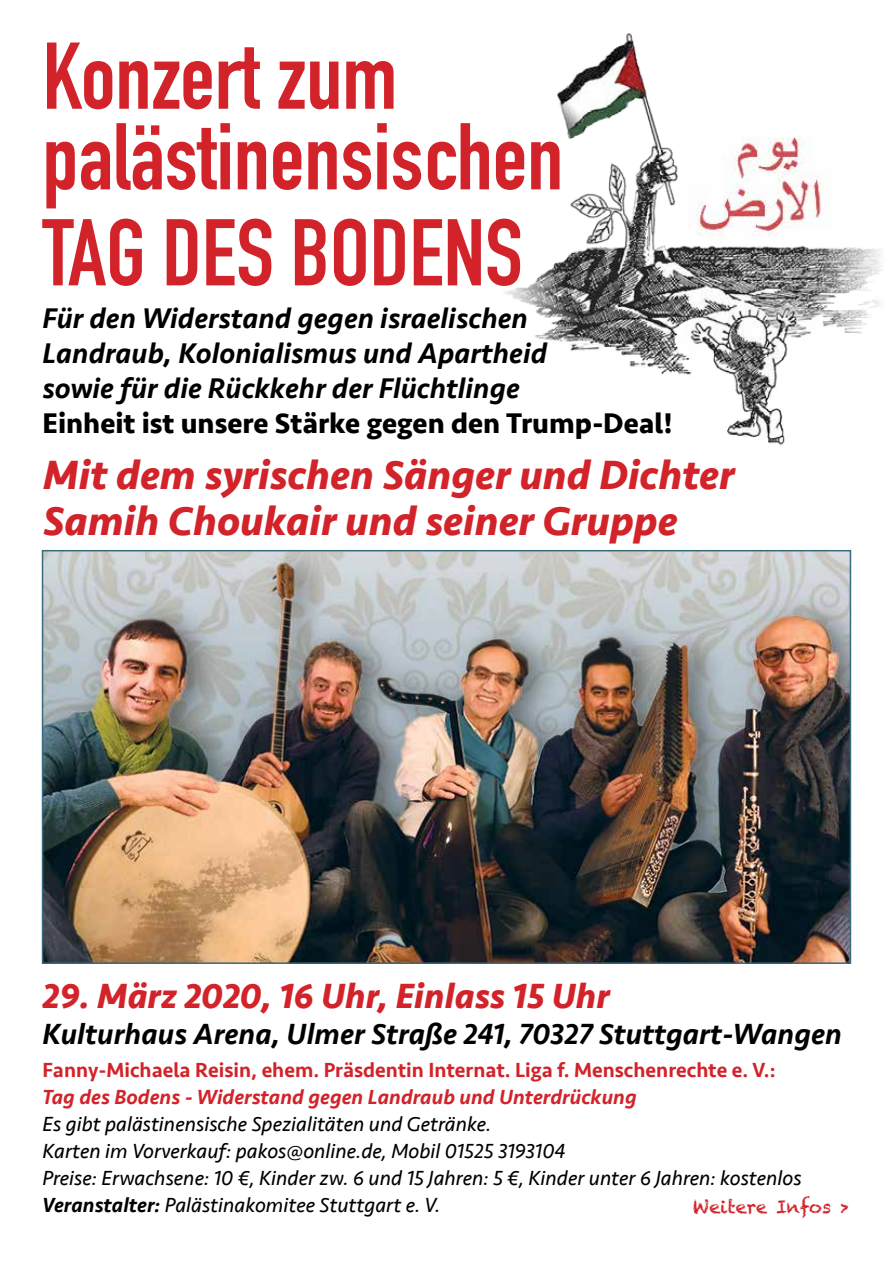
<style>
.page{position:relative;width:893px;height:1263px;background:#fff}
.page>*{position:absolute;margin:0;border:0;box-sizing:border-box;transform-origin:0 0}
.t1{font:700 93px/96px "DIN Condensed";color:#d2232a}
.t2{font:italic 700 42px/46.2px "Seravek";color:#d2232a}
.t3{font:italic 700 36px "Seravek";color:#d2232a}
.t4{font:italic 500 30px "Seravek";color:#000}
.t5{font:italic 500 29.25px/35.1px "Seravek";color:#000}
.t6{font:700 29.25px "Seravek";color:#000}
.t7{font:italic 21px/27px "Seravek";color:#000}
.t8{font:500 21px "Seravek";color:#d2232a}
.t9{font:italic 500 21px "Seravek";color:#d2232a}
.t10{font:18px "Chalkduster";color:#d2232a}
.s1{font-weight:500}
</style>
<div class="page">
<img style="left:44px;top:552px;width:805px;height:410px">
<img style="left:504px;top:34px;width:378px;height:412px">
<img style="left:688px;top:120px;width:154px;height:119px">
<h1 class="t1" style="left:43px;top:29px;width:356px">Konzert zum</h1>
<h1 class="t1" style="left:43px;top:109px;width:522px">palästinensischen<br>TAG DES BODENS</h1>
<h3 class="t5" style="left:43px;top:301px;width:506px">Für den Widerstand gegen israelischen<br>Landraub, Kolonialismus und Apartheid sowie für die Rückkehr der Flüchtlinge</h3>
<h3 class="t6" style="left:43px;top:400px;width:632px">Einheit ist unsere Stärke gegen den Trump-Deal!</h3>
<h2 class="t2" style="left:43px;top:450px;width:693px">Mit dem syrischen Sänger und Dichter<br>Samih Choukair und seiner Gruppe</h2>
<h3 class="t3" style="left:43px;top:966px;width:569px">29. März 2020, 16 Uhr, Einlass 15 Uhr</h3>
<h3 class="t4" style="left:43px;top:1015px;width:801px">Kulturhaus Arena, Ulmer Straße 241, 70327 Stuttgart-Wangen</h3>
<p class="t8" style="left:43px;top:1057px;width:734px">Fanny-Michaela Reisin, ehem. Präsdentin Internat. Liga f. Menschenrechte e. V.:</p>
<p class="t9" style="left:43px;top:1084px;width:596px">Tag des Bodens - Widerstand gegen Landraub und Unterdrückung</p>
<p class="t7" style="left:43px;top:1111px;width:761px">Es gibt palästinensische Spezialitäten und Getränke.<br>Karten im Vorverkauf: pakos@online.de, Mobil 01525 3193104<br>Preise: Erwachsene: 10 €, Kinder zw. 6 und 15 Jahren: 5 €, Kinder unter 6 Jahren: kostenlos <span class="s1">Veranstalter:</span> Palästinakomitee Stuttgart e. V.</p>
<p class="t10" style="left:693px;top:1196px;width:158px">Weitere Infos &gt;</p>
</div>
